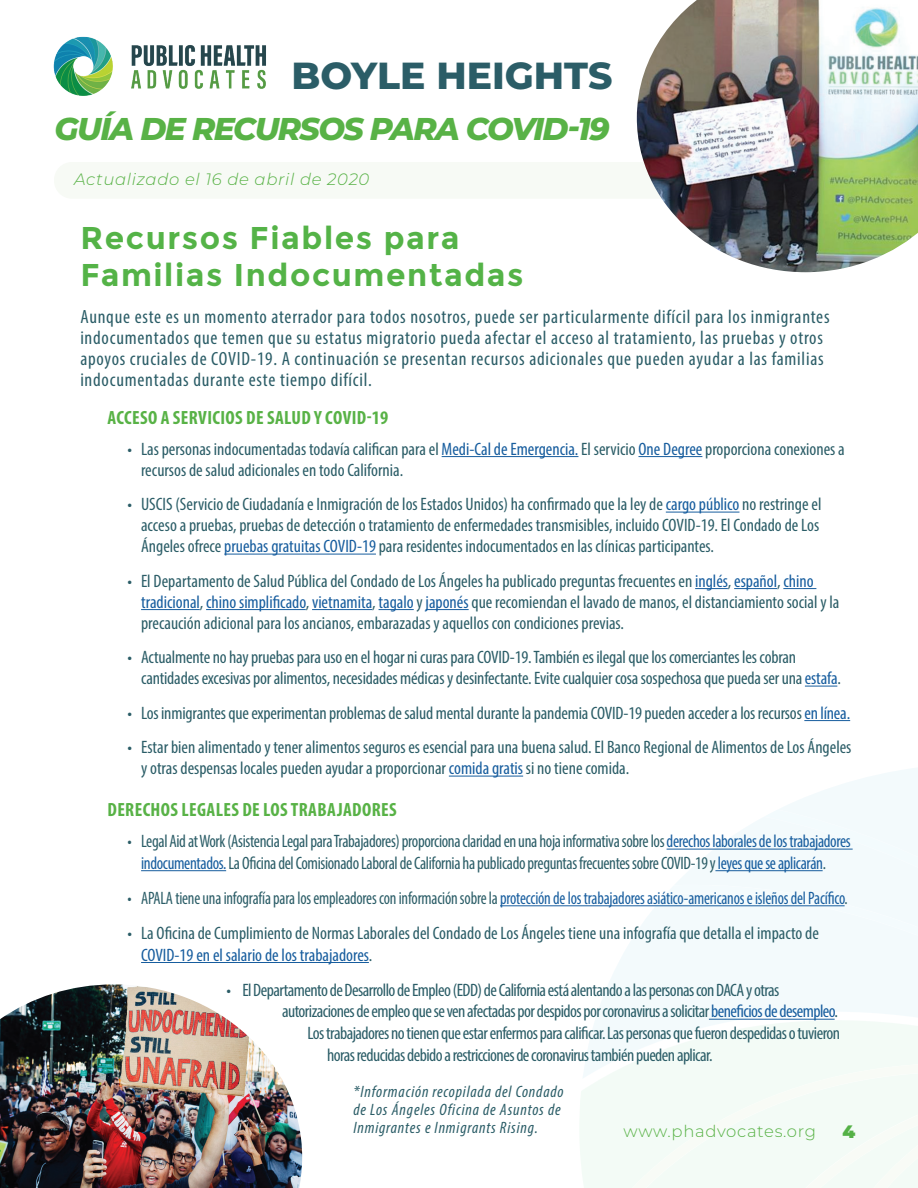
<style>
.page{position:relative;width:918px;height:1188px;background:#fff}
.page>*{position:absolute;margin:0;border:0;box-sizing:border-box;transform-origin:0 0}
.t1{font:800 37.65px "Montserrat";color:#2b5d67}
.t2{font:700 31.5px/37.8px "Montserrat";letter-spacing:.05em;color:#54b347}
.t3{font:italic 800 31.5px "Montserrat";letter-spacing:-.05em;color:#58b246}
.t4{font:condensed 19.2px/21px "Myriad Pro";letter-spacing:.04em;color:#2b5d67}
.t5{font:700 condensed 19.2px "Myriad Pro";letter-spacing:.02em;color:#58b246}
.t6{font:condensed 18px/21px "Myriad Pro";letter-spacing:-.005em;color:#2b5d67}
.t7{font:condensed 18px "Myriad Pro";letter-spacing:-.03em;color:#2b5d67}
.t8{font:condensed 18px/21.6px "Myriad Pro";letter-spacing:-.005em;color:#2b5d67;scale:.94 1}
.t9{font:condensed 18px "Myriad Pro";letter-spacing:-.01em;color:#175d9e;scale:.91 1}
.t10{font:900 18px "Montserrat";color:#58b246}
.t11{font:italic condensed 16.5px/18px "Myriad Pro";letter-spacing:.05em;color:#2b5d67}
.t12{font:italic 300 16.5px "Montserrat";letter-spacing:.04em;color:#58b246}
.t13{font:300 16.5px "Montserrat";letter-spacing:.04em;color:#58b246}
.s1{color:#175d9e}
.s2{color:#2b5d67}
</style>
<div class="page">
<img style="left:637px;top:0;width:281px;height:272px">
<svg style="left:520px;top:906px;width:125px;height:282px"></svg>
<svg style="left:589px;top:911px;width:56px;height:277px;fill:#f3fbfc"></svg>
<svg style="left:645px;top:720px;width:273px;height:468px"></svg>
<svg style="left:741px;top:775px;width:177px;height:22px"></svg>
<svg style="left:666px;top:797px;width:252px;height:388px;fill:#f3fbfc"></svg>
<img style="left:53px;top:36px;width:213px;height:60px">
<hr style="left:442px;top:456px;width:136px;height:1px;background:#175d9e">
<hr style="left:638px;top:456px;width:64px;height:1px;background:#175d9e">
<hr style="left:666px;top:512px;width:73px;height:1px;background:#175d9e">
<hr style="left:224px;top:554px;width:152px;height:1px;background:#175d9e">
<hr style="left:695px;top:588px;width:33px;height:1px;background:#175d9e">
<hr style="left:734px;top:588px;width:43px;height:1px;background:#175d9e">
<hr style="left:783px;top:588px;width:33px;height:1px;background:#175d9e">
<hr style="left:141px;top:609px;width:59px;height:1px;background:#175d9e">
<hr style="left:206px;top:609px;width:100px;height:1px;background:#175d9e">
<hr style="left:312px;top:609px;width:60px;height:1px;background:#175d9e">
<hr style="left:379px;top:609px;width:35px;height:1px;background:#175d9e">
<hr style="left:426px;top:609px;width:43px;height:1px;background:#175d9e">
<hr style="left:805px;top:686px;width:32px;height:1px;background:#175d9e">
<hr style="left:804px;top:720px;width:46px;height:1px;background:#175d9e">
<hr style="left:449px;top:776px;width:74px;height:1px;background:#175d9e">
<hr style="left:667px;top:849px;width:186px;height:1px;background:#175d9e">
<hr style="left:141px;top:870px;width:85px;height:1px;background:#175d9e">
<hr style="left:715px;top:870px;width:108px;height:1px;background:#175d9e">
<hr style="left:500px;top:905px;width:345px;height:1px;background:#175d9e">
<hr style="left:141px;top:962px;width:228px;height:1px;background:#175d9e">
<hr style="left:709px;top:1019px;width:126px;height:1px;background:#175d9e">
<img style="left:0;top:984px;width:302px;height:204px">
<h1 class="t1" style="left:292px;top:48px;width:322px">BOYLE HEIGHTS</h1>
<h2 class="t3" style="left:55px;top:106px;width:556px">GUÍA DE RECURSOS PARA COVID-19</h2>
<p class="t12" style="left:74px;top:168px;width:297px">Actualizado el 16 de abril de 2020</p>
<h2 class="t2" style="left:80px;top:219px;width:445px">Recursos Fiables para<br>Familias Indocumentadas</h2>
<p class="t4" style="left:80px;top:306px;width:751px">Aunque este es un momento aterrador para todos nosotros, puede ser particularmente difícil para los inmigrantes indocumentados que temen que su estatus migratorio pueda afectar el acceso al tratamiento, las pruebas y otros apoyos cruciales de COVID-19. A continuación se presentan recursos adicionales que pueden ayudar a las familias indocumentadas durante este tiempo difícil.</p>
<p class="t5" style="left:108px;top:405px;width:282px">ACCESO A SERVICIOS DE SALUD Y COVID-19</p>
<p class="t6" style="left:141px;top:438px;width:705px;text-indent:-14px">• Las personas indocumentadas todavía califican para el <span class="s1">Medi-Cal de Emergencia.</span> El servicio <span class="s1">One Degree</span> proporciona conexiones a recursos de salud adicionales en todo California.</p>
<p class="t6" style="left:141px;top:494px;width:682px;text-indent:-14px">• USCIS (Servicio de Ciudadanía e Inmigración de los Estados Unidos) ha confirmado que la ley de <span class="s1">cargo público</span> no restringe el acceso a pruebas, pruebas de detección o tratamiento de enfermedades transmisibles, incluido COVID-19. El Condado de Los<br>Ángeles ofrece <span class="s1">pruebas gratuitas COVID-19</span> para residentes indocumentados en las clínicas participantes.</p>
<p class="t6" style="left:141px;top:570px;width:700px;text-indent:-13px">• El Departamento de Salud Pública del Condado de Los Ángeles ha publicado preguntas frecuentes en <span class="s1">inglés</span>, <span class="s1">español</span>, <span class="s1">chino tradicional</span>, <span class="s1">chino simplificado</span>, <span class="s1">vietnamita</span>, <span class="s1">tagalo</span> y <span class="s1">japonés</span> que recomiendan el lavado de manos, el distanciamiento social y la precaución adicional para los ancianos, embarazadas y aquellos con condiciones previas.</p>
<p class="t6" style="left:141px;top:647px;width:701px;text-indent:-14px">• Actualmente no hay pruebas para uso en el hogar ni curas para COVID-19. También es ilegal que los comerciantes les cobran cantidades excesivas por alimentos, necesidades médicas y desinfectante. Evite cualquier cosa sospechosa que pueda ser una <span class="s1">estafa</span>.</p>
<p class="t6" style="left:128px;top:702px;width:724px">• Los inmigrantes que experimentan problemas de salud mental durante la pandemia COVID-19 pueden acceder a los recursos <span class="s1">en línea.</span></p>
<p class="t6" style="left:141px;top:737px;width:712px;text-indent:-14px">• Estar bien alimentado y tener alimentos seguros es esencial para una buena salud. El Banco Regional de Alimentos de Los Ángeles y otras despensas locales pueden ayudar a proporcionar <span class="s1">comida gratis</span> si no tiene comida.</p>
<p class="t5" style="left:108px;top:797px;width:291px">DERECHOS LEGALES DE LOS TRABAJADORES</p>
<p class="t8" style="left:141px;top:830px;width:756px;text-indent:-14px">• Legal Aid at Work (Asistencia Legal para Trabajadores) proporciona claridad en una hoja informativa sobre los <span class="s1">derechos laborales de los trabajadores indocumentados.</span> La Oficina del Comisionado Laboral de California ha publicado preguntas frecuentes sobre COVID-19 y <span class="s1">leyes que se aplicarán</span>.</p>
<p class="t9" style="left:128px;top:887px;width:793px"><span class="s2">• APALA tiene una infografía para los empleadores con información sobre la</span> protección de los trabajadores asiático-americanos e isleños del Pacífico<span class="s2">.</span></p>
<p class="t6" style="left:141px;top:922px;width:679px;line-height:21.6px;text-indent:-14px">• La Oficina de Cumplimiento de Normas Laborales del Condado de Los Ángeles tiene una infografía que detalla el impacto de<br><span class="s1">COVID-19 en el salario de los trabajadores</span>.</p>
<p class="t7" style="left:227px;top:979px;width:554px">• El Departamento de Desarrollo de Empleo (EDD) de California está alentando a las personas con DACA y otras</p>
<p class="t7" style="left:282px;top:1001px;width:558px">autorizaciones de empleo que se ven afectadas por despidos por coronavirus a solicitar <span class="s1">beneficios de desempleo</span>.</p>
<p class="t7" style="left:308px;top:1022px;width:534px">Los trabajadores no tienen que estar enfermos para calificar. Las personas que fueron despedidas o tuvieron</p>
<p class="t7" style="left:327px;top:1044px;width:387px">horas reducidas debido a restricciones de coronavirus también pueden aplicar.</p>
<p class="t11" style="left:353px;top:1082px;width:212px">*Información recopilada del Condado de Los Ángeles Oficina de Asuntos de<br>Inmigrantes e Inmigrants Rising.</p>
<p class="t13" style="left:624px;top:1120px;width:194px">www.phadvocates.org</p>
<p class="t10" style="left:842px;top:1119px;width:14px">4</p>
</div>
